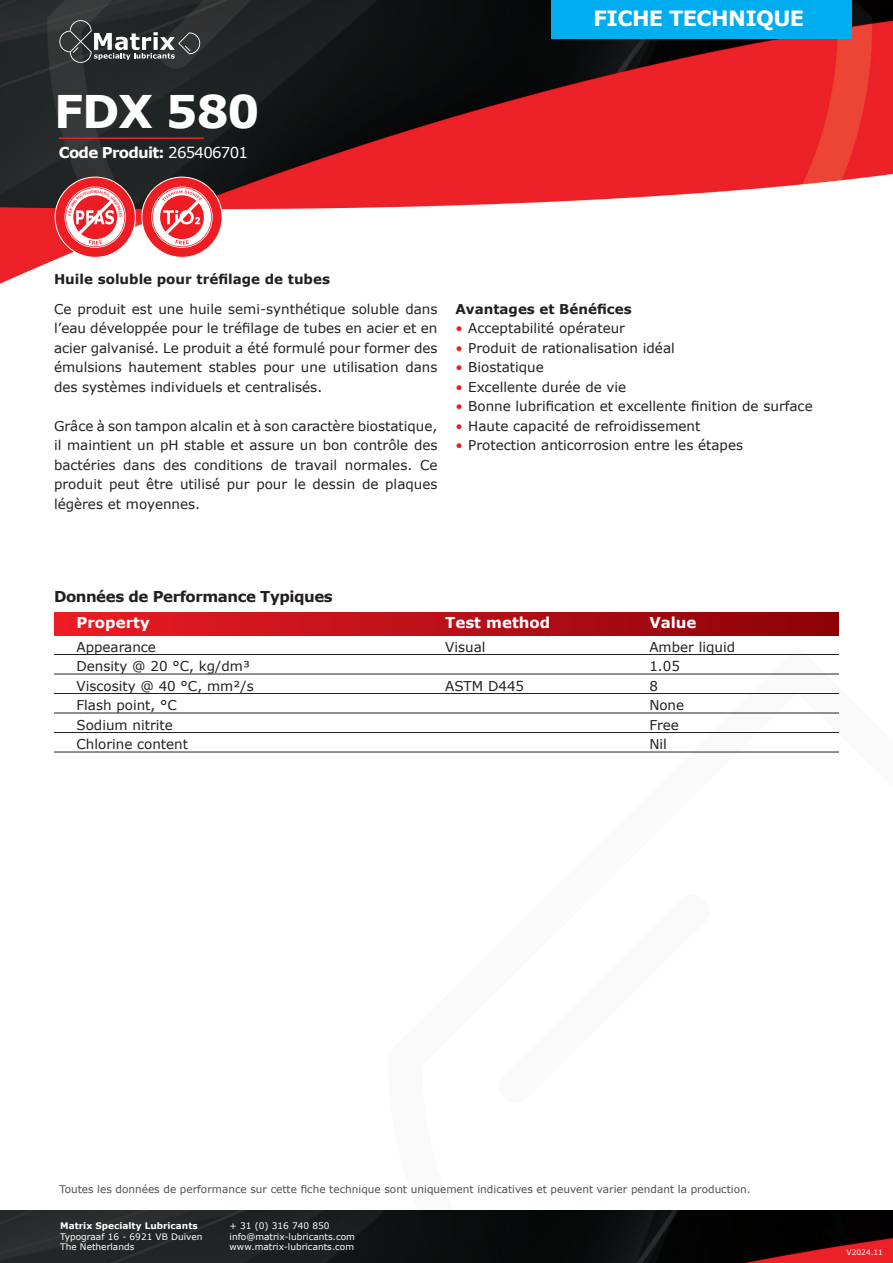
<style>
.page{position:relative;width:893px;height:1263px;background:#fff}
.page>*{position:absolute;margin:0;border:0;box-sizing:border-box;transform-origin:0 0}
.t1{font:700 45px "Verdana";letter-spacing:-.025em;color:#fff}
.t2{font:700 21px "Verdana";letter-spacing:-.03em;color:#fff}
.t3{font:700 15px "Verdana";letter-spacing:-.03em;color:#231f20}
.t4{font:700 15px "Verdana";color:#fff}
.t5{font:700 15px "Verdana";letter-spacing:-.05em;color:#fff}
.t6{font:13.5px/19.5px "Verdana";color:#231f20;text-align:justify}
.t7{font:700 13.5px "Verdana";color:#231f20}
.t8{font:10.5px "Verdana";color:#231f20}
.t9{font:9px/10.5px "Verdana";color:#fff}
.t10{font:700 9px "Verdana";color:#fff}
.t11{font:7.5px "Verdana";color:#fff}
.s1{font-weight:400}
.s2{color:#ee1d23}
</style>
<div class="page">
<img style="left:0;top:0;width:893px;height:636px">
<svg style="left:388px;top:673px;width:505px;height:538px"></svg>
<div style="left:551px;top:0;width:301px;height:38px;background:#00aeef"></div>
<svg style="left:59px;top:20px;width:141px;height:43px"></svg>
<img style="left:0;top:1211px;width:893px;height:52px">
<div style="left:54px;top:612px;width:785px;height:23px;background:linear-gradient(to right,#ec1d26,#8a0207)"></div>
<hr style="left:54px;top:654px;width:785px;height:1px;background:#231f20">
<hr style="left:54px;top:674px;width:785px;height:1px;background:#231f20">
<hr style="left:54px;top:693px;width:785px;height:1px;background:#231f20">
<hr style="left:54px;top:713px;width:785px;height:1px;background:#231f20">
<hr style="left:54px;top:732px;width:785px;height:1px;background:#231f20">
<hr style="left:54px;top:752px;width:785px;height:1px;background:#231f20">
<hr style="left:59px;top:137px;width:145px;height:2px;background:#ee1d23">
<svg style="left:55px;top:177px;width:168px;height:81px"></svg>
<h1 class="t1" style="left:54px;top:83px;width:207px">FDX 580</h1>
<p class="t5" style="left:59px;top:143px;width:191px">Code Produit: <span class="s1">265406701</span></p>
<h2 class="t2" style="left:594px;top:5px;width:212px">FICHE TECHNIQUE</h2>
<p class="t7" style="left:54px;top:270px;width:278px">Huile soluble pour tréfilage de tubes</p>
<p class="t6" style="left:54px;top:299px;width:385px">Ce produit est une huile semi-synthétique soluble dans l’eau développée pour le tréfilage de tubes en acier et en acier galvanisé. Le produit a été formulé pour former des émulsions hautement stables pour une utilisation dans des systèmes individuels et centralisés.</p>
<p class="t6" style="left:54px;top:416px;width:385px">Grâce à son tampon alcalin et à son caractère biostatique, il maintient un pH stable et assure un bon contrôle des bactéries dans des conditions de travail normales. Ce produit peut être utilisé pur pour le dessin de plaques légères et moyennes.</p>
<p class="t7" style="left:455px;top:300px;width:178px">Avantages et Bénéfices</p>
<p class="t6" style="left:455px;top:319px;width:171px"><span class="s2">•</span> Acceptabilité opérateur</p>
<p class="t6" style="left:455px;top:338px;width:221px"><span class="s2">•</span> Produit de rationalisation idéal</p>
<p class="t6" style="left:455px;top:358px;width:90px"><span class="s2">•</span> Biostatique</p>
<p class="t6" style="left:455px;top:377px;width:172px"><span class="s2">•</span> Excellente durée de vie</p>
<p class="t6" style="left:455px;top:397px;width:359px"><span class="s2">•</span> Bonne lubrification et excellente finition de surface</p>
<p class="t6" style="left:455px;top:416px;width:246px"><span class="s2">•</span> Haute capacité de refroidissement</p>
<p class="t6" style="left:455px;top:436px;width:289px"><span class="s2">•</span> Protection anticorrosion entre les étapes</p>
<p class="t3" style="left:54px;top:587px;width:280px">Données de Performance Typiques</p>
<p class="t4" style="left:76px;top:613px;width:75px">Property</p>
<p class="t4" style="left:445px;top:613px;width:107px">Test method</p>
<p class="t4" style="left:649px;top:613px;width:49px">Value</p>
<p class="t6" style="left:76px;top:637px;width:81px">Appearance</p>
<p class="t6" style="left:445px;top:637px;width:42px">Visual</p>
<p class="t6" style="left:649px;top:637px;width:87px">Amber liquid</p>
<p class="t6" style="left:76px;top:657px;width:175px">Density @ 20 °C, kg/dm³</p>
<p class="t6" style="left:649px;top:657px;width:32px">1.05</p>
<p class="t6" style="left:76px;top:676px;width:179px">Viscosity @ 40 °C, mm²/s</p>
<p class="t6" style="left:445px;top:676px;width:81px">ASTM D445</p>
<p class="t6" style="left:649px;top:676px;width:10px">8</p>
<p class="t6" style="left:76px;top:696px;width:102px">Flash point, °C</p>
<p class="t6" style="left:649px;top:696px;width:36px">None</p>
<p class="t6" style="left:76px;top:715px;width:98px">Sodium nitrite</p>
<p class="t6" style="left:649px;top:715px;width:31px">Free</p>
<p class="t6" style="left:76px;top:735px;width:113px">Chlorine content</p>
<p class="t6" style="left:649px;top:735px;width:19px">Nil</p>
<p class="t8" style="left:59px;top:1183px;width:693px">Toutes les données de performance sur cette fiche technique sont uniquement indicatives et peuvent varier pendant la production.</p>
<p class="t10" style="left:60px;top:1220px;width:139px">Matrix Specialty Lubricants</p>
<p class="t9" style="left:60px;top:1231px;width:144px">Typograaf 16 - 6921 VB Duiven<br>The Netherlands</p>
<p class="t9" style="left:230px;top:1221px;width:127px">+ 31 (0) 316 740 850 info@matrix-lubricants.com www.matrix-lubricants.com</p>
<p class="t11" style="left:847px;top:1247px;width:38px">V2024.11</p>
</div>
